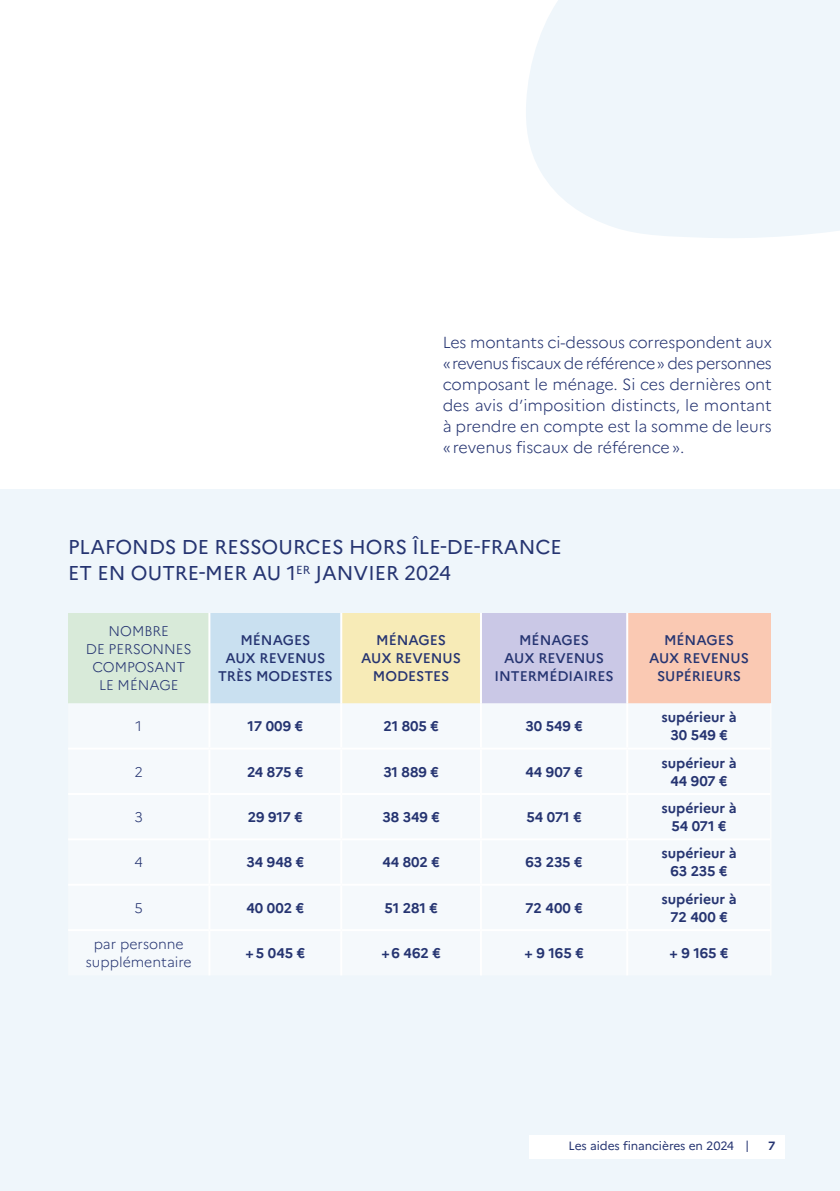
<style>
.page{position:relative;width:840px;height:1191px;background:#fff}
.page>*{position:absolute;margin:0;border:0;box-sizing:border-box;transform-origin:0 0}
.t1{font:20px/26px "Marianne";color:#253471}
.t2{font:300 16px/21px "Marianne";letter-spacing:-.005em;color:#253471;text-align:justify}
.t3{font:700 14px/18px "Marianne";color:#253471;text-align:center}
.t4{font:500 14px/18px "Marianne";color:#253471;text-align:center}
.t5{font:300 14px/18px "Marianne";color:#253471;text-align:center}
.t6{font:12px "Marianne";letter-spacing:-.005em;color:#253471}
.t7{font:700 12px "Marianne";color:#253471}
</style>
<div class="page">
<div style="left:0;top:489px;width:839px;height:702px;background:#eff6fb"></div>
<div style="left:68px;top:613px;width:141px;height:90px;background:#d8ead9"></div>
<div style="left:209px;top:613px;width:132px;height:90px;background:#c9e0f0"></div>
<div style="left:341px;top:613px;width:139px;height:90px;background:#f7ebb7"></div>
<div style="left:480px;top:613px;width:147px;height:90px;background:#cac8e6"></div>
<div style="left:627px;top:613px;width:143px;height:90px;background:#fac9b3"></div>
<svg style="left:68px;top:703px;width:702px;height:272px"></svg>
<hr style="left:770px;top:703px;width:1px;height:45px;background:#fff">
<hr style="left:770px;top:748px;width:1px;height:46px;background:#fff">
<hr style="left:770px;top:794px;width:1px;height:45px;background:#fff">
<hr style="left:770px;top:839px;width:1px;height:45px;background:#fff">
<hr style="left:770px;top:884px;width:1px;height:46px;background:#fff">
<hr style="left:770px;top:930px;width:1px;height:45px;background:#fff">
<hr style="left:208px;top:703px;width:2px;height:44px;background:#fff">
<hr style="left:340px;top:703px;width:2px;height:44px;background:#fff">
<hr style="left:479px;top:703px;width:2px;height:44px;background:#fff">
<hr style="left:626px;top:703px;width:2px;height:44px;background:#fff">
<hr style="left:68px;top:747px;width:141px;height:2px;background:#fff">
<hr style="left:209px;top:747px;width:132px;height:2px;background:#fff">
<hr style="left:208px;top:749px;width:2px;height:44px;background:#fff">
<hr style="left:341px;top:747px;width:139px;height:2px;background:#fff">
<hr style="left:340px;top:749px;width:2px;height:44px;background:#fff">
<hr style="left:480px;top:747px;width:147px;height:2px;background:#fff">
<hr style="left:479px;top:749px;width:2px;height:44px;background:#fff">
<hr style="left:627px;top:747px;width:143px;height:2px;background:#fff">
<hr style="left:626px;top:749px;width:2px;height:44px;background:#fff">
<hr style="left:68px;top:793px;width:141px;height:2px;background:#fff">
<hr style="left:209px;top:793px;width:132px;height:2px;background:#fff">
<hr style="left:208px;top:795px;width:2px;height:43px;background:#fff">
<hr style="left:341px;top:793px;width:139px;height:2px;background:#fff">
<hr style="left:340px;top:795px;width:2px;height:43px;background:#fff">
<hr style="left:480px;top:793px;width:147px;height:2px;background:#fff">
<hr style="left:479px;top:795px;width:2px;height:43px;background:#fff">
<hr style="left:627px;top:793px;width:143px;height:2px;background:#fff">
<hr style="left:626px;top:795px;width:2px;height:43px;background:#fff">
<hr style="left:68px;top:838px;width:141px;height:2px;background:#fff">
<hr style="left:209px;top:838px;width:132px;height:2px;background:#fff">
<hr style="left:208px;top:840px;width:2px;height:43px;background:#fff">
<hr style="left:341px;top:838px;width:139px;height:2px;background:#fff">
<hr style="left:340px;top:840px;width:2px;height:43px;background:#fff">
<hr style="left:480px;top:838px;width:147px;height:2px;background:#fff">
<hr style="left:479px;top:840px;width:2px;height:43px;background:#fff">
<hr style="left:627px;top:838px;width:143px;height:2px;background:#fff">
<hr style="left:626px;top:840px;width:2px;height:43px;background:#fff">
<hr style="left:68px;top:883px;width:141px;height:2px;background:#fff">
<hr style="left:209px;top:883px;width:132px;height:2px;background:#fff">
<hr style="left:208px;top:885px;width:2px;height:44px;background:#fff">
<hr style="left:341px;top:883px;width:139px;height:2px;background:#fff">
<hr style="left:340px;top:885px;width:2px;height:44px;background:#fff">
<hr style="left:480px;top:883px;width:147px;height:2px;background:#fff">
<hr style="left:479px;top:885px;width:2px;height:44px;background:#fff">
<hr style="left:627px;top:883px;width:143px;height:2px;background:#fff">
<hr style="left:626px;top:885px;width:2px;height:44px;background:#fff">
<hr style="left:68px;top:929px;width:141px;height:2px;background:#fff">
<hr style="left:209px;top:929px;width:132px;height:2px;background:#fff">
<hr style="left:208px;top:931px;width:2px;height:44px;background:#fff">
<hr style="left:341px;top:929px;width:139px;height:2px;background:#fff">
<hr style="left:340px;top:931px;width:2px;height:44px;background:#fff">
<hr style="left:480px;top:929px;width:147px;height:2px;background:#fff">
<hr style="left:479px;top:931px;width:2px;height:44px;background:#fff">
<hr style="left:627px;top:929px;width:143px;height:2px;background:#fff">
<hr style="left:626px;top:931px;width:2px;height:44px;background:#fff">
<hr style="left:208px;top:613px;width:2px;height:90px;background:#fff">
<hr style="left:340px;top:613px;width:2px;height:90px;background:#fff">
<hr style="left:479px;top:613px;width:2px;height:90px;background:#fff">
<hr style="left:626px;top:613px;width:2px;height:90px;background:#fff">
<div style="left:526px;top:0;width:313px;height:238px;background:#eff6fb"></div>
<div style="left:529px;top:1135px;width:255px;height:23px;background:#fff"></div>
<svg style="left:746px;top:1140px;width:1px;height:12px"></svg>
<p class="t2" style="left:442px;top:330px;width:330px">Les montants ci-dessous correspondent aux « revenus fiscaux de référence » des personnes composant le ménage. Si ces dernières ont des avis d’imposition distincts, le montant à prendre en compte est la somme de leurs « revenus fiscaux de référence ».</p>
<p class="t1" style="left:68px;top:532px;width:495px">PLAFONDS DE RESSOURCES HORS ÎLE-DE-FRANCE<br>ET EN OUTRE-MER AU 1<sup>ER</sup> JANVIER 2024</p>
<p class="t5" style="left:86px;top:621px;width:107px">NOMBRE<br>DE PERSONNES<br>COMPOSANT<br>LE MÉNAGE</p>
<p class="t4" style="left:218px;top:630px;width:116px">MÉNAGES<br>AUX REVENUS<br>TRÈS MODESTES</p>
<p class="t4" style="left:361px;top:630px;width:101px">MÉNAGES<br>AUX REVENUS<br>MODESTES</p>
<p class="t4" style="left:494px;top:630px;width:121px">MÉNAGES<br>AUX REVENUS<br>INTERMÉDIAIRES</p>
<p class="t4" style="left:648px;top:630px;width:101px">MÉNAGES<br>AUX REVENUS<br>SUPÉRIEURS</p>
<p class="t5" style="left:135px;top:716px;width:8px">1</p>
<p class="t3" style="left:247px;top:716px;width:57px">17 009 €</p>
<p class="t3" style="left:383px;top:716px;width:57px">21 805 €</p>
<p class="t3" style="left:525px;top:716px;width:59px">30 549 €</p>
<p class="t3" style="left:661px;top:707px;width:77px">supérieur à<br>30 549 €</p>
<p class="t5" style="left:134px;top:761px;width:10px">2</p>
<p class="t3" style="left:247px;top:761px;width:58px">24 875 €</p>
<p class="t3" style="left:383px;top:761px;width:57px">31 889 €</p>
<p class="t3" style="left:525px;top:761px;width:59px">44 907 €</p>
<p class="t3" style="left:661px;top:752px;width:77px">supérieur à<br>44 907 €</p>
<p class="t5" style="left:134px;top:807px;width:10px">3</p>
<p class="t3" style="left:247px;top:807px;width:57px">29 917 €</p>
<p class="t3" style="left:382px;top:807px;width:59px">38 349 €</p>
<p class="t3" style="left:526px;top:807px;width:57px">54 071 €</p>
<p class="t3" style="left:661px;top:798px;width:77px">supérieur à<br>54 071 €</p>
<p class="t5" style="left:134px;top:852px;width:10px">4</p>
<p class="t3" style="left:246px;top:852px;width:59px">34 948 €</p>
<p class="t3" style="left:382px;top:852px;width:59px">44 802 €</p>
<p class="t3" style="left:525px;top:852px;width:59px">63 235 €</p>
<p class="t3" style="left:661px;top:843px;width:77px">supérieur à<br>63 235 €</p>
<p class="t5" style="left:134px;top:897px;width:10px">5</p>
<p class="t3" style="left:246px;top:897px;width:59px">40 002 €</p>
<p class="t3" style="left:384px;top:897px;width:55px">51 281 €</p>
<p class="t3" style="left:525px;top:897px;width:59px">72 400 €</p>
<p class="t3" style="left:661px;top:888px;width:77px">supérieur à<br>72 400 €</p>
<p class="t5" style="left:86px;top:934px;width:107px">par personne supplémentaire</p>
<p class="t3" style="left:245px;top:943px;width:61px">+ 5 045 €</p>
<p class="t3" style="left:381px;top:943px;width:61px">+ 6 462 €</p>
<p class="t3" style="left:524px;top:943px;width:61px">+ 9 165 €</p>
<p class="t3" style="left:669px;top:943px;width:61px">+ 9 165 €</p>
<p class="t6" style="left:568px;top:1137px;width:167px">Les aides financières en 2024</p>
<p class="t7" style="left:767px;top:1136px;width:9px">7</p>
</div>
